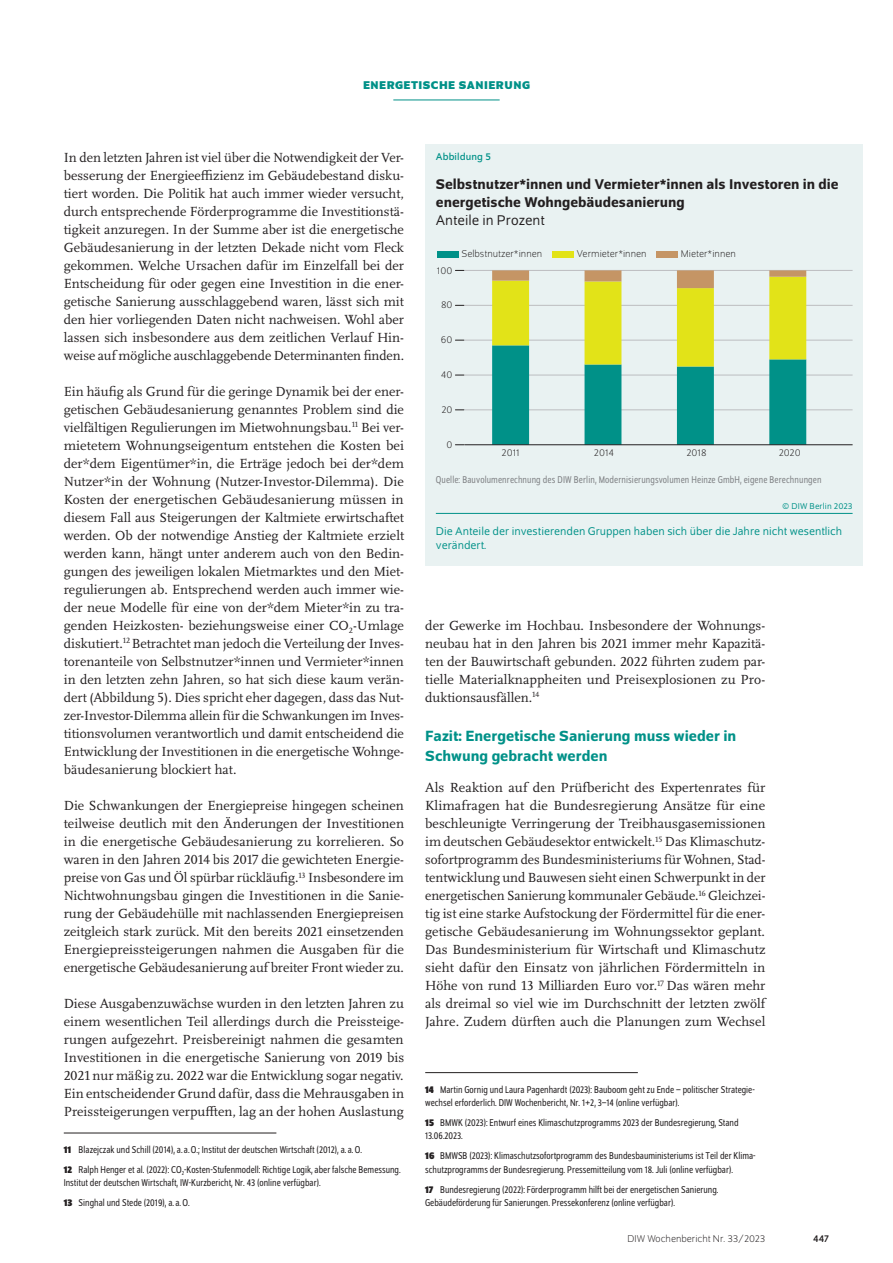
<style>
.page{position:relative;width:893px;height:1263px;background:#fff}
.page>*{position:absolute;margin:0;border:0;box-sizing:border-box;transform-origin:0 0}
.t1{font:500 15.75px/19.5px "Schumpeter";color:#009188}
.t2{font:500 15px/18px "Schumpeter";color:#231f20}
.t3{font:15px "Schumpeter Blond";color:#231f20}
.t4{font:13.8px/18px "Scala Pro";color:#231f20;text-align:justify}
.t5{font:12px/13.5px "Schumpeter Blond";color:#009188}
.t6{font:700 12px "Schumpeter";color:#009188}
.t7{font:semi-condensed 10.5px/13.5px "Schumpeter Blond";color:#231f20}
.t8{font:300 10.5px "Schumpeter";color:#231f20}
.t9{font:semi-condensed 10.5px "Schumpeter Blond";letter-spacing:.01em;color:#808285}
.t10{font:10.5px "Schumpeter";letter-spacing:.01em;color:#009188}
.t11{font:10.5px "Schumpeter";color:#231f20}
.t12{font:9px "Schumpeter Blond";letter-spacing:.01em;color:#009188}
.s1{font-family:"Schumpeter";font-weight:700}
</style>
<div class="page">
<hr style="left:393px;top:100px;width:107px;height:1px;background:#009188">
<hr style="left:64px;top:1132px;width:212px;height:1px;background:#231f20">
<hr style="left:425px;top:1072px;width:213px;height:1px;background:#231f20">
<div style="left:425px;top:144px;width:438px;height:421px;background:#e9f2f2"></div>
<hr style="left:464px;top:410px;width:389px;height:1px;background:#bcbdc0">
<hr style="left:464px;top:375px;width:389px;height:1px;background:#bcbdc0">
<hr style="left:464px;top:340px;width:389px;height:1px;background:#bcbdc0">
<hr style="left:464px;top:305px;width:389px;height:1px;background:#bcbdc0">
<hr style="left:464px;top:270px;width:389px;height:1px;background:#bcbdc0">
<svg style="left:492px;top:270px;width:314px;height:174px"></svg>
<hr style="left:464px;top:444px;width:389px;height:1px;background:#231f20">
<div style="left:437px;top:251px;width:21px;height:6px;background:#009188"></div>
<div style="left:552px;top:251px;width:22px;height:6px;background:#e2e318"></div>
<div style="left:657px;top:251px;width:21px;height:6px;background:#c59565"></div>
<hr style="left:436px;top:513px;width:417px;height:1px;background:#009188">
<p class="t6" style="left:363px;top:79px;width:17px">ENERGETISCHE</p>
<p class="t6" style="left:459px;top:79px;width:17px">SANIERUNG</p>
<p class="t4" style="left:64px;top:148px;width:342px">In den letzten Jahren ist viel über die Notwendigkeit der Ver&shy;besserung der Energieeffizienz im Gebäudebestand disku&shy;tiert worden. Die Politik hat auch immer wieder versucht, durch entsprechende Förderprogramme die Investitionstä&shy;tigkeit anzuregen. In der Summe aber ist die energetische Gebäudesanierung in der letzten Dekade nicht vom Fleck gekommen. Welche Ursachen dafür im Einzelfall bei der Entscheidung für oder gegen eine Investition in die ener&shy;getische Sanierung ausschlaggebend waren, lässt sich mit den hier vorliegenden Daten nicht nachweisen. Wohl aber lassen sich insbesondere aus dem zeitlichen Verlauf Hin&shy;weise auf mögliche auschlaggebende Determinanten finden.</p>
<p class="t4" style="left:64px;top:382px;width:342px">Ein häufig als Grund für die geringe Dynamik bei der ener&shy;getischen Gebäudesanierung genanntes Problem sind die vielfältigen Regulierungen im Mietwohnungsbau.<sup>11</sup> Bei ver&shy;mietetem Wohnungseigentum entstehen die Kosten bei der*dem Eigentümer*in, die Erträge jedoch bei der*dem Nutzer*in der Wohnung (Nutzer-Investor-Dilemma). Die Kosten der energetischen Gebäudesanierung müssen in diesem Fall aus Steigerungen der Kaltmiete erwirtschaftet werden. Ob der notwendige Anstieg der Kaltmiete erzielt werden kann, hängt unter anderem auch von den Bedin&shy;gungen des jeweiligen lokalen Mietmarktes und den Miet&shy;regulierungen ab. Entsprechend werden auch immer wie&shy;der neue Modelle für eine von der*dem Mieter*in zu tra&shy;genden Heizkosten- beziehungsweise einer CO<sub>2</sub>-Umlage diskutiert.<sup>12</sup> Betrachtet man jedoch die Verteilung der Inves&shy;torenanteile von Selbstnutzer*innen und Vermieter*innen in den letzten zehn Jahren, so hat sich diese kaum verän&shy;dert (Abbildung 5). Dies spricht eher dagegen, dass das Nut&shy;zer-Investor-Dilemma allein für die Schwankungen im Inves&shy;titionsvolumen verantwortlich und damit entscheidend die Entwicklung der Investitionen in die energetische Wohnge&shy;bäudesanierung blockiert hat.</p>
<p class="t4" style="left:64px;top:796px;width:342px">Die Schwankungen der Energiepreise hingegen scheinen teilweise deutlich mit den Änderungen der Investitionen in die energetische Gebäudesanierung zu korrelieren. So waren in den Jahren 2014 bis 2017 die gewichteten Energie&shy;preise von Gas und Öl spürbar rückläufig.<sup>13</sup> Insbesondere im Nichtwohnungsbau gingen die Investitionen in die Sanie&shy;rung der Gebäudehülle mit nachlassenden Energiepreisen zeitgleich stark zurück. Mit den bereits 2021 einsetzenden Energiepreissteigerungen nahmen die Ausgaben für die energetische Gebäudesanierung auf breiter Front wieder zu.</p>
<p class="t4" style="left:64px;top:994px;width:342px">Diese Ausgabenzuwächse wurden in den letzten Jahren zu einem wesentlichen Teil allerdings durch die Preissteige&shy;rungen aufgezehrt. Preisbereinigt nahmen die gesamten Investitionen in die energetische Sanierung von 2019 bis 2021 nur mäßig zu. 2022 war die Entwicklung sogar negativ.<br>Ein entscheidender Grund dafür, dass die Mehrausgaben in Preissteigerungen verpufften, lag an der hohen Auslastung</p>
<p class="t7" style="left:64px;top:1140px;width:338px;line-height:20px"><span class="s1">11</span> Blazejczak und Schill (2014), a.a.O.; Institut der deutschen Wirtschaft (2012), a.a.O.<br><span class="s1">12</span> Ralph Henger et al. (2022): CO<sub>2</sub>-Kosten-Stufenmodell: Richtige Logik, aber falsche Bemessung.</p>
<p class="t7" style="left:64px;top:1173px;width:258px;line-height:20px">Institut der deutschen Wirtschaft, IW-Kurzbericht, Nr. 43 (online verfügbar).<br><span class="s1">13</span> Singhal und Stede (2019), a.a.O.</p>
<p class="t10" style="left:436px;top:151px;width:57px">Abbildung 5</p>
<p class="t2" style="left:436px;top:175px;width:404px">Selbstnutzer*innen und Vermieter*innen als Investoren in die energetische Wohngebäudesanierung</p>
<p class="t3" style="left:436px;top:212px;width:111px">Anteile in Prozent</p>
<p class="t8" style="left:437px;top:265px;width:17px">100</p>
<p class="t8" style="left:461px;top:249px;width:82px">Selbstnutzer*innen</p>
<p class="t8" style="left:577px;top:249px;width:71px">Vermieter*innen</p>
<p class="t8" style="left:681px;top:249px;width:57px">Mieter*innen</p>
<p class="t8" style="left:441px;top:300px;width:13px">80</p>
<p class="t8" style="left:441px;top:335px;width:13px">60</p>
<p class="t8" style="left:441px;top:370px;width:13px">40</p>
<p class="t8" style="left:441px;top:404px;width:13px">20</p>
<p class="t8" style="left:446px;top:439px;width:7px">0</p>
<p class="t8" style="left:502px;top:448px;width:20px">2011</p>
<p class="t8" style="left:594px;top:448px;width:22px">2014</p>
<p class="t8" style="left:686px;top:448px;width:22px">2018</p>
<p class="t8" style="left:779px;top:448px;width:23px">2020</p>
<p class="t9" style="left:436px;top:474px;width:387px">Quelle: Bauvolumenrechnung des DIW Berlin, Modernisierungsvolumen Heinze GmbH, eigene Berechnungen</p>
<p class="t12" style="left:782px;top:501px;width:72px">© DIW Berlin 2023</p>
<p class="t5" style="left:436px;top:525px;width:408px">Die Anteile der investierenden Gruppen haben sich über die Jahre nicht wesentlich verändert.</p>
<p class="t4" style="left:425px;top:616px;width:342px">der Gewerke im Hochbau. Insbesondere der Wohnungs&shy;neubau hat in den Jahren bis 2021 immer mehr Kapazitä&shy;ten der Bauwirtschaft gebunden. 2022 führten zudem par&shy;tielle Materialknappheiten und Preisexplosionen zu Pro&shy;duktionsausfällen.<sup>14</sup></p>
<p class="t1" style="left:425px;top:726px;width:313px">Fazit: Energetische Sanierung muss wieder in<br>Schwung gebracht werden</p>
<p class="t4" style="left:425px;top:778px;width:342px">Als Reaktion auf den Prüfbericht des Expertenrates für Klimafragen hat die Bundesregierung Ansätze für eine beschleunigte Verringerung der Treibhausgasemissionen im deutschen Gebäudesektor entwickelt.<sup>15</sup> Das Klimaschutz&shy;sofortprogramm des Bundesministeriums für Wohnen, Stad&shy;tentwicklung und Bauwesen sieht einen Schwerpunkt in der energetischen Sanierung kommunaler Gebäude.<sup>16</sup> Gleichzei&shy;tig ist eine starke Aufstockung der Fördermittel für die ener&shy;getische Gebäudesanierung im Wohnungssektor geplant.<br>Das Bundesministerium für Wirtschaft und Klimaschutz sieht dafür den Einsatz von jährlichen Fördermitteln in Höhe von rund 13 Milliarden Euro vor.<sup>17</sup> Das wären mehr als dreimal so viel wie im Durchschnitt der letzten zwölf Jahre. Zudem dürften auch die Planungen zum Wechsel</p>
<p class="t7" style="left:425px;top:1083px;width:331px"><span class="s1">14</span> Martin Gornig und Laura Pagenhardt (2023): Bauboom geht zu Ende – politischer Strategie&shy;wechsel erforderlich. DIW Wochenbericht, Nr. 1+2, 3–14 (online verfügbar).</p>
<p class="t7" style="left:425px;top:1116px;width:315px"><span class="s1">15</span> BMWK (2023): Entwurf eines Klimaschutzprogramms 2023 der Bundesregierung, Stand<br>13.06.2023.</p>
<p class="t7" style="left:425px;top:1149px;width:332px"><span class="s1">16</span> BMWSB (2023): Klimaschutzsofortprogramm des Bundesbauministeriums ist Teil der Klima&shy;schutzprogramms der Bundesregierung. Pressemitteilung vom 18. Juli (online verfügbar).</p>
<p class="t7" style="left:425px;top:1183px;width:295px"><span class="s1">17</span> Bundesregierung (2022): Förderprogramm hilft bei der energetischen Sanierung.<br>Gebäudeförderung für Sanierungen. Pressekonferenz (online verfügbar).</p>
<p class="t8" style="left:628px;top:1234px;width:139px">DIW Wochenbericht Nr. 33/2023</p>
<p class="t11" style="left:813px;top:1233px;width:17px">447</p>
</div>
